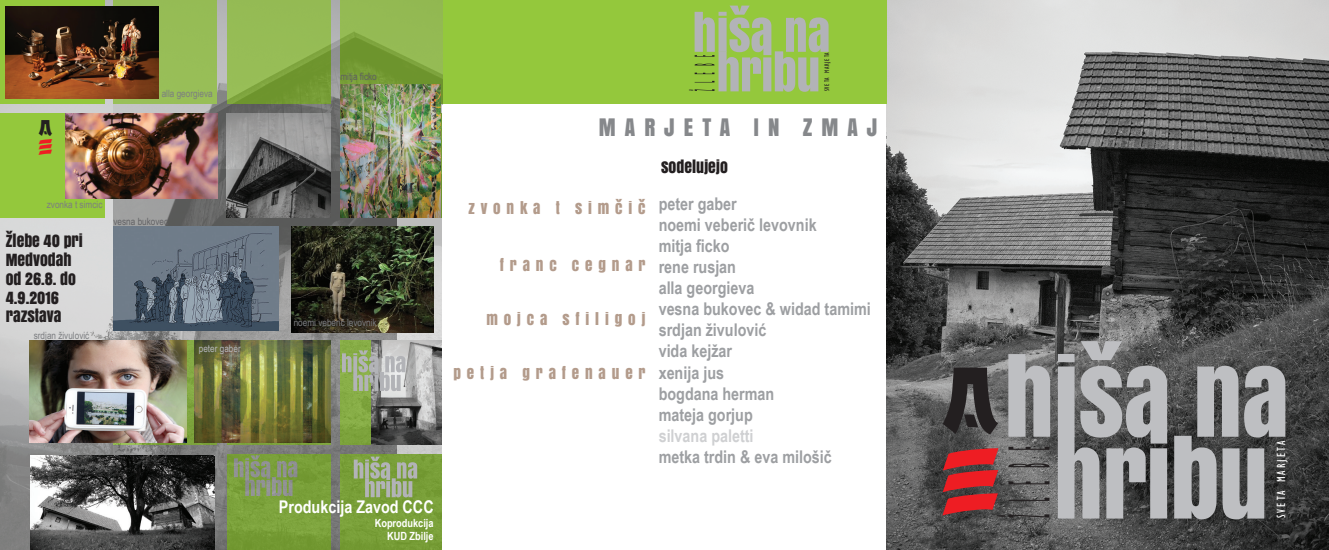
<style>
.page{position:relative;width:1329px;height:550px;background:#fff}
.page>*{position:absolute;margin:0;border:0;box-sizing:border-box;transform-origin:0 0}
.t1{font:90.12px "Chinyen Normal";color:#231f20}
.t2{font:90.12px "Chinyen Normal";color:#ee1d23}
.t3{font:22.5px "Anton";letter-spacing:.4em;color:#86888b}
.t4{font:21.62px "Chinyen Normal";color:#231f20}
.t5{font:21.62px "Chinyen Normal";color:#ee1d23}
.t6{font:700 17.5px/21px "Arial Narrow";color:#9d9fa2}
.t7{font:700 17.5px "Arial Narrow";color:#fff}
.t8{font:700 17.5px "Arial Narrow";color:#cfd0d2}
.t9{font:15.62px/18.8px "Anton";color:#231f20}
.t10{font:15px "Anton";letter-spacing:.39em;color:#b39b8b}
.t11{font:condensed 12.12px "Gill Sans";letter-spacing:.17em;color:#fff}
.t12{font:700 11.25px/13.5px "Arial Narrow";color:#fff;text-align:right}
.t13{font:10px "Arial Narrow";color:#7c7e81}
.t14{font:10px "Arial Narrow";color:#636366}
.t15{font:10px "Arial Narrow";color:#5f5f62}
.t16{font:10px "Arial Narrow";color:#b6b7bb}
.t17{font:condensed 6.75px "Gill Sans";letter-spacing:.12em;color:#231f20}
</style>
<div class="page">
<img style="left:886px;top:0;width:443px;height:549px">
<div style="left:442px;top:0;width:444px;height:104px;background:#94c83c"></div>
<img style="left:0;top:0;width:113px;height:549px">
<div style="left:0;top:0;width:104px;height:104px;background:#94c83c"></div>
<div style="left:0;top:113px;width:104px;height:104px;background:#94c83c"></div>
<svg style="left:689px;top:6px;width:139px;height:86px"></svg>
<img style="left:113px;top:0;width:329px;height:549px">
<img style="left:372px;top:340px;width:69px;height:104px">
<svg style="left:354px;top:456px;width:63px;height:41px;background:#94a876"></svg>
<svg style="left:342px;top:350px;width:63px;height:41px;background:#acb59f"></svg>
<img style="left:113px;top:227px;width:166px;height:104px">
<img style="left:292px;top:227px;width:142px;height:105px">
<img style="left:195px;top:340px;width:136px;height:102px">
<img style="left:340px;top:85px;width:100px;height:132px">
<img style="left:30px;top:340px;width:157px;height:102px">
<svg style="left:996px;top:341px;width:289px;height:178px;background:#858688"></svg>
<img style="left:6px;top:6px;width:153px;height:93px">
<img style="left:66px;top:113px;width:151px;height:86px">
<img style="left:30px;top:455px;width:185px;height:94px">
<p class="t4" style="left:39px;top:115px;width:16px">A</p>
<p class="t5" style="left:39px;top:134px;width:17px">E</p>
<p class="t13" style="left:162px;top:86px;width:53px">alla georgieva</p>
<p class="t13" style="left:47px;top:197px;width:57px">zvonka t simcic</p>
<p class="t9" style="left:6px;top:231px;width:79px">ŽLEBE 40 PRI<br>MEDVODAH<br>OD 26.8. DO<br>4.9.2016<br>RAZSTAVA</p>
<p class="t13" style="left:34px;top:328px;width:57px">srdjan živulović</p>
<p class="t14" style="left:114px;top:214px;width:56px">vesna bukovec</p>
<p class="t16" style="left:199px;top:340px;width:43px">peter gaber</p>
<p class="t15" style="left:340px;top:69px;width:38px">mitja ficko</p>
<p class="t13" style="left:294px;top:314px;width:84px">noemi veberič levovnik</p>
<p class="t7" style="left:279px;top:493px;width:156px">Produkcija Zavod CCC</p>
<p class="t12" style="left:375px;top:515px;width:60px">Koprodukcija<br>KUD Zbilje</p>
<p class="t17" style="left:823px;top:91px;width:41px;rotate:-90deg">sveta marjeta</p>
<p class="t3" style="left:599px;top:110px;width:280px">MARJETA IN ZMAJ</p>
<p class="t10" style="left:468px;top:196px;width:178px">ZVONKA T SIMČIČ</p>
<p class="t10" style="left:500px;top:253px;width:147px">FRANC CEGNAR</p>
<p class="t10" style="left:486px;top:307px;width:161px">MOJCA SFILIGOJ</p>
<p class="t10" style="left:453px;top:361px;width:193px">PETJA GRAFENAUER</p>
<p class="t9" style="left:661px;top:156px;width:68px">SODELUJEJO</p>
<p class="t6" style="left:659px;top:192px;width:214px">peter gaber<br>noemi veberič levovnik<br>mitja ficko<br>rene rusjan<br>alla georgieva<br>vesna bukovec &amp; widad tamimi srdjan živulović<br>vida kejžar<br>xenija jus<br>bogdana herman<br>mateja gorjup</p>
<p class="t8" style="left:659px;top:422px;width:96px">silvana paletti</p>
<p class="t6" style="left:659px;top:444px;width:175px">metka trdin &amp; eva milošič</p>
<h1 class="t1" style="left:942px;top:347px;width:63px">A</h1>
<h1 class="t2" style="left:942px;top:428px;width:64px">E</h1>
<p class="t11" style="left:1274px;top:518px;width:79px;rotate:-90deg">sveta marjeta</p>
</div>
